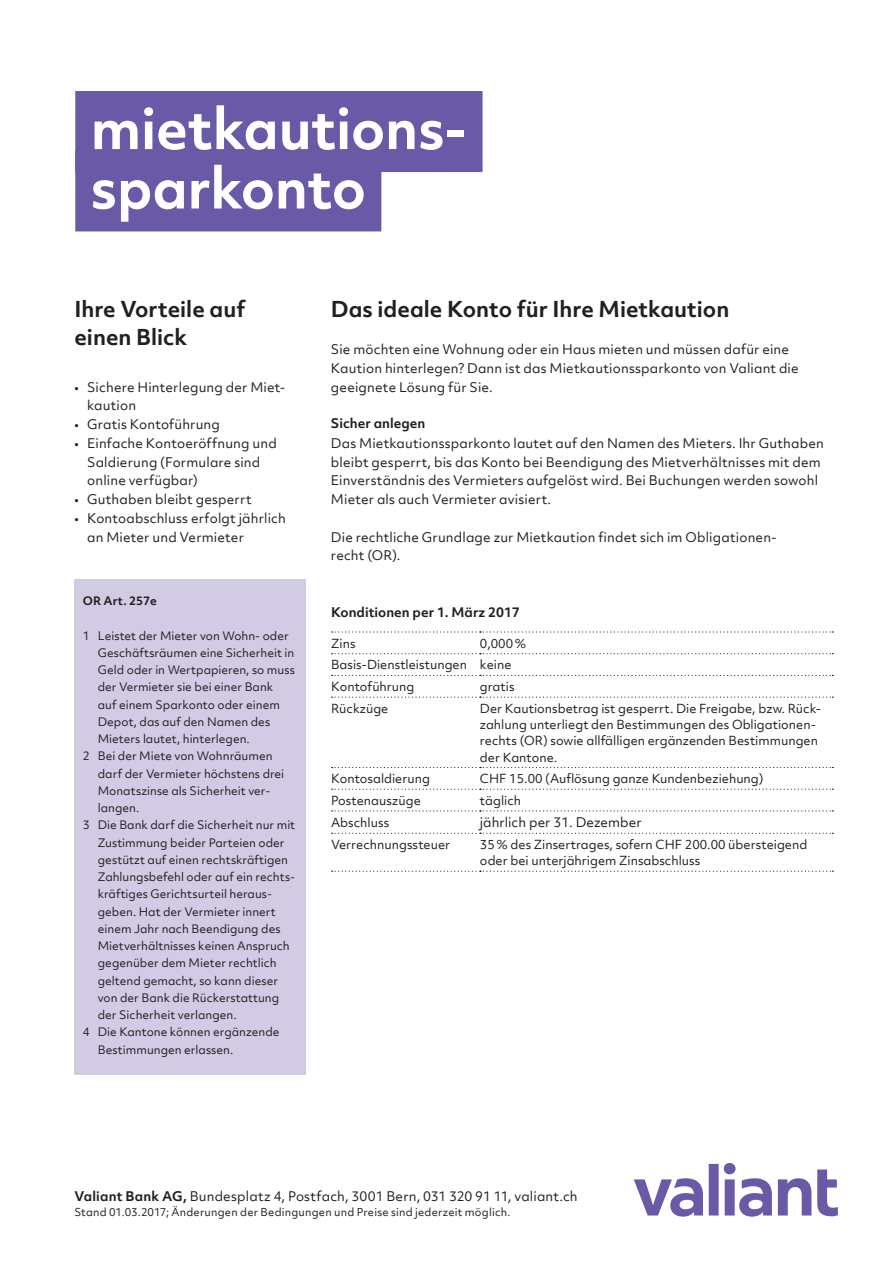
<style>
.page{position:relative;width:893px;height:1263px;background:#fff}
.page>*{position:absolute;margin:0;border:0;box-sizing:border-box;transform-origin:0 0}
.t1{font:700 54px/59.4px "Objektiv Mk 2";letter-spacing:-.01em;color:#fff}
.t2{font:700 21px/28.5px "Objektiv Mk 2";color:#231f20}
.t3{font:12.75px/18.8px "Objektiv Mk 2";letter-spacing:.01em;color:#231f20}
.t4{font:700 12.75px "Objektiv Mk 2";color:#231f20}
.t5{font:12px/16.2px "Objektiv Mk 2";color:#231f20}
.t6{font:11.25px "Objektiv Mk 2";color:#231f20}
.t7{font:700 11.25px "Objektiv Mk 2";color:#231f20}
.t8{font:10.5px "Objektiv Mk 2";letter-spacing:.02em;color:#231f20}
.s1{font-weight:700}
</style>
<div class="page">
<svg style="left:332px;top:631px;width:501px;height:1px"></svg>
<svg style="left:332px;top:653px;width:501px;height:1px"></svg>
<svg style="left:332px;top:675px;width:501px;height:1px"></svg>
<svg style="left:332px;top:697px;width:501px;height:1px"></svg>
<svg style="left:332px;top:767px;width:501px;height:1px"></svg>
<svg style="left:332px;top:789px;width:501px;height:1px"></svg>
<svg style="left:332px;top:810px;width:501px;height:1px"></svg>
<svg style="left:332px;top:833px;width:501px;height:1px"></svg>
<svg style="left:332px;top:871px;width:501px;height:1px"></svg>
<div style="left:74px;top:579px;width:231px;height:495px;background:#d2cbe4"></div>
<svg style="left:634px;top:1163px;width:204px;height:54px"></svg>
<div style="left:75px;top:91px;width:408px;height:81px;background:#6959a6"></div>
<div style="left:75px;top:150px;width:306px;height:81px;background:#6959a6"></div>
<h1 class="t1" style="left:91px;top:98px;width:378px">mietkautions&shy;sparkonto</h1>
<h2 class="t2" style="left:74px;top:294px;width:172px">Ihre Vorteile auf einen Blick</h2>
<p class="t3" style="left:87px;top:377px;width:200px;text-indent:-13px">• Sichere Hinterlegung der Miet&shy;kaution</p>
<p class="t3" style="left:74px;top:415px;width:147px">• Gratis Kontoführung</p>
<p class="t3" style="left:87px;top:434px;width:191px;text-indent:-13px">• Einfache Kontoeröffnung und<br>Saldierung (Formulare sind online verfügbar)</p>
<p class="t3" style="left:74px;top:490px;width:179px">• Guthaben bleibt gesperrt</p>
<p class="t3" style="left:87px;top:509px;width:200px;text-indent:-13px">• Kontoabschluss erfolgt jährlich an Mieter und Vermieter</p>
<p class="t7" style="left:83px;top:593px;width:75px">OR Art. 257e</p>
<p class="t6" style="left:83px;top:628px;width:207px">1 Leistet der Mieter von Wohn- oder</p>
<p class="t6" style="left:98px;top:645px;width:198px">Geschäftsräumen eine Sicherheit in</p>
<p class="t6" style="left:98px;top:662px;width:199px">Geld oder in Wertpapieren, so muss</p>
<p class="t6" style="left:98px;top:679px;width:177px">der Vermieter sie bei einer Bank</p>
<p class="t6" style="left:98px;top:697px;width:184px">auf einem Sparkonto oder einem</p>
<p class="t6" style="left:98px;top:714px;width:174px">Depot, das auf den Namen des</p>
<p class="t6" style="left:98px;top:731px;width:154px">Mieters lautet, hinterlegen.</p>
<p class="t6" style="left:83px;top:748px;width:191px">2 Bei der Miete von Wohnräumen</p>
<p class="t6" style="left:98px;top:766px;width:188px">darf der Vermieter höchstens drei</p>
<p class="t6" style="left:98px;top:783px;width:174px">Monatszinse als Sicherheit ver-</p>
<p class="t6" style="left:98px;top:800px;width:43px">langen.</p>
<p class="t6" style="left:83px;top:817px;width:214px">3 Die Bank darf die Sicherheit nur mit</p>
<p class="t6" style="left:98px;top:835px;width:188px">Zustimmung beider Parteien oder</p>
<p class="t6" style="left:98px;top:852px;width:192px">gestützt auf einen rechtskräftigen</p>
<p class="t6" style="left:98px;top:869px;width:199px">Zahlungsbefehl oder auf ein rechts-</p>
<p class="t6" style="left:98px;top:886px;width:176px">kräftiges Gerichtsurteil heraus-</p>
<p class="t6" style="left:98px;top:904px;width:180px">geben. Hat der Vermieter innert</p>
<p class="t6" style="left:98px;top:921px;width:184px">einem Jahr nach Beendigung des</p>
<p class="t6" style="left:98px;top:938px;width:194px">Mietverhältnisses keinen Anspruch</p>
<p class="t6" style="left:98px;top:955px;width:180px">gegenüber dem Mieter rechtlich</p>
<p class="t6" style="left:98px;top:973px;width:182px">geltend gemacht, so kann dieser</p>
<p class="t6" style="left:98px;top:990px;width:183px">von der Bank die Rückerstattung</p>
<p class="t6" style="left:98px;top:1007px;width:140px">der Sicherheit verlangen.</p>
<p class="t6" style="left:83px;top:1024px;width:198px">4 Die Kantone können ergänzende</p>
<p class="t6" style="left:98px;top:1042px;width:137px">Bestimmungen erlassen.</p>
<h2 class="t2" style="left:331px;top:294px;width:400px">Das ideale Konto für Ihre Mietkaution</h2>
<p class="t3" style="left:331px;top:340px;width:469px">Sie möchten eine Wohnung oder ein Haus mieten und müssen dafür eine<br>Kaution hinterlegen? Dann ist das Mietkautionssparkonto von Valiant die geeignete Lösung für Sie.</p>
<p class="t4" style="left:331px;top:414px;width:96px">Sicher anlegen</p>
<p class="t3" style="left:331px;top:433px;width:494px">Das Mietkautionssparkonto lautet auf den Namen des Mieters. Ihr Guthaben bleibt gesperrt, bis das Konto bei Beendigung des Mietverhältnisses mit dem Einverständnis des Vermieters aufgelöst wird. Bei Buchungen werden sowohl Mieter als auch Vermieter avisiert.</p>
<p class="t3" style="left:331px;top:527px;width:447px">Die rechtliche Grundlage zur Mietkaution findet sich im Obligationen&shy;recht (OR).</p>
<p class="t4" style="left:331px;top:603px;width:190px">Konditionen per 1. März 2017</p>
<p class="t5" style="left:331px;top:635px;width:26px">Zins</p>
<p class="t5" style="left:331px;top:632px;width:196px;line-height:21.8px;text-indent:149px">0,000%<br>Basis-Dienstleistungen keine<br>Kontoführung</p>
<p class="t5" style="left:480px;top:678px;width:36px">gratis</p>
<p class="t5" style="left:331px;top:700px;width:59px">Rückzüge</p>
<p class="t5" style="left:480px;top:700px;width:343px">Der Kautionsbetrag ist gesperrt. Die Freigabe, bzw. Rück&shy;zahlung unterliegt den Bestimmungen des Obligationen&shy;rechts (OR) sowie allfälligen ergänzenden Bestimmungen der Kantone.</p>
<p class="t5" style="left:331px;top:770px;width:100px">Kontosaldierung</p>
<p class="t5" style="left:480px;top:770px;width:285px">CHF 15.00 (Auflösung ganze Kundenbeziehung)</p>
<p class="t5" style="left:331px;top:792px;width:91px">Postenauszüge</p>
<p class="t5" style="left:480px;top:792px;width:43px">täglich</p>
<p class="t5" style="left:331px;top:814px;width:60px">Abschluss</p>
<p class="t3" style="left:480px;top:813px;width:163px">jährlich per 31. Dezember</p>
<p class="t5" style="left:331px;top:836px;width:121px">Verrechnungssteuer</p>
<p class="t5" style="left:480px;top:836px;width:329px">35% des Zinsertrages, sofern CHF 200.00 übersteigend oder bei unterjährigem Zinsabschluss</p>
<p class="t3" style="left:74px;top:1186px;width:505px"><span class="s1">Valiant Bank AG,</span> Bundesplatz 4, Postfach, 3001 Bern, 031 320 91 11, valiant.ch</p>
<p class="t8" style="left:74px;top:1204px;width:437px">Stand 01.03.2017; Änderungen der Bedingungen und Preise sind jederzeit möglich.</p>
</div>
